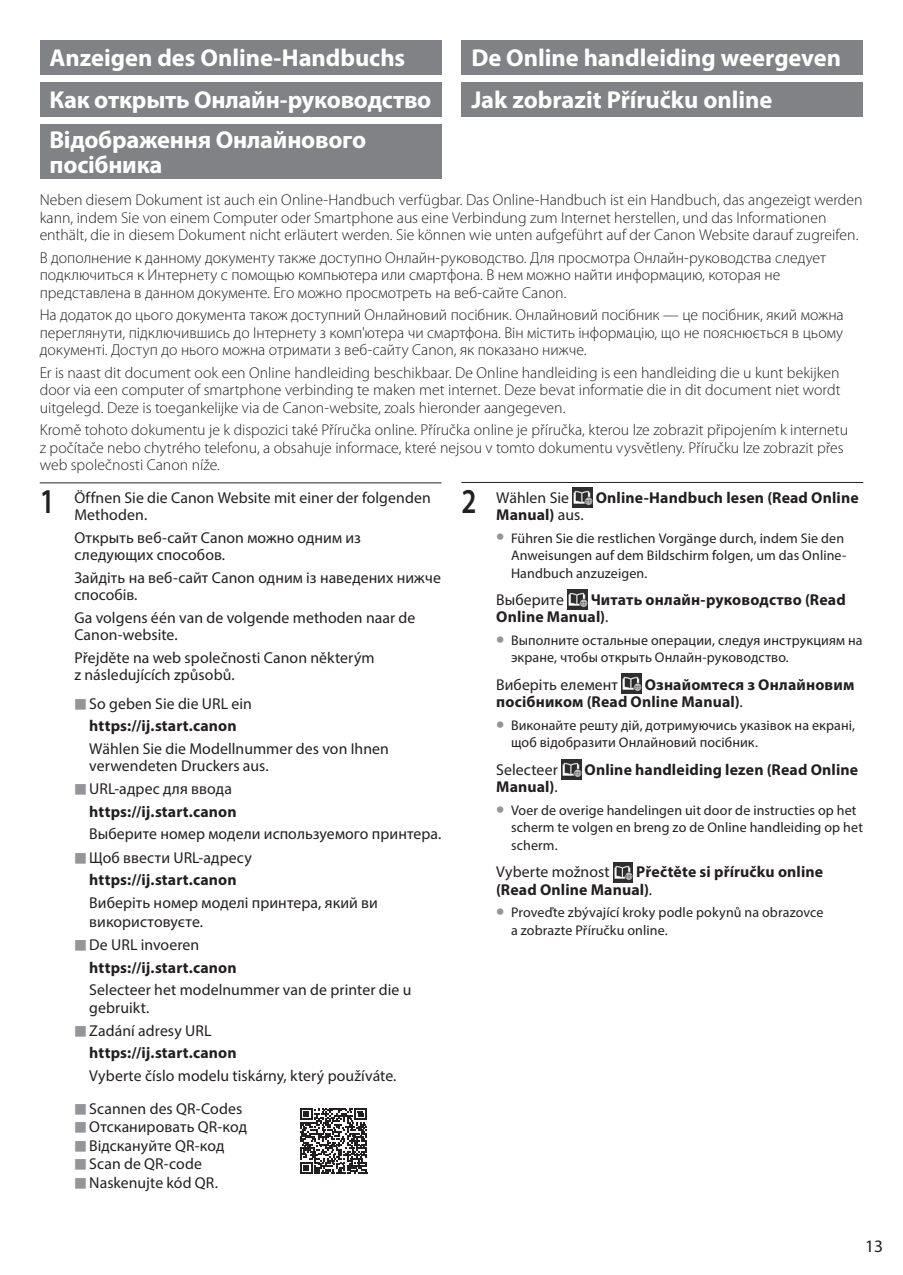
<style>
.page{position:relative;width:903px;height:1275px;background:#fff}
.page>*{position:absolute;margin:0;border:0;box-sizing:border-box;transform-origin:0 0}
.t1{font:600 35px "Myriad Pro";color:#231f20;scale:.8 1}
.t2{font:700 24.5px/39.9px "Myriad Pro";letter-spacing:-.005em;color:#fff}
.t3{font:17.5px "Myriad Pro";color:#231f20}
.t4{font:300 15.75px/17.5px "Myriad Pro";color:#231f20}
.t5{font:15.75px/17.5px "Myriad Pro";letter-spacing:.005em;color:#231f20}
.t6{font:700 15.75px/22.4px "Myriad Pro";letter-spacing:.01em;color:#231f20}
.t7{font:14px/17.5px "Myriad Pro";letter-spacing:.01em;color:#231f20}
.s1{font-family:"Shin Go Pro";font-weight:400;font-size:12.25px;color:#939598}
.s2{font-weight:400}
.s3{font-family:"Shin Go Pro";font-size:12.25px;color:#939598}
.s4{font-weight:700;font-size:24.5px;color:#939598}
</style>
<div class="page">
<div style="left:40px;top:40px;width:401px;height:34px;background:#808285"></div>
<div style="left:461px;top:40px;width:402px;height:34px;background:#808285"></div>
<div style="left:40px;top:82px;width:401px;height:35px;background:#808285"></div>
<div style="left:40px;top:124px;width:401px;height:55px;background:#808285"></div>
<div style="left:461px;top:82px;width:402px;height:35px;background:#808285"></div>
<hr style="left:40px;top:483px;width:401px;height:1px;background:#231f20">
<svg style="left:300px;top:1108px;width:67px;height:66px"></svg>
<hr style="left:461px;top:482px;width:402px;height:1px;background:#231f20">
<img style="left:572px;top:488px;width:20px;height:19px">
<img style="left:567px;top:590px;width:20px;height:20px">
<img style="left:621px;top:674px;width:20px;height:19px">
<img style="left:561px;top:760px;width:20px;height:20px">
<img style="left:613px;top:862px;width:20px;height:20px">
<h2 class="t2" style="left:50px;top:37px;width:357px">Anzeigen des Online-Handbuchs</h2>
<h2 class="t2" style="left:471px;top:37px;width:371px">De Online handleiding weergeven</h2>
<h2 class="t2" style="left:50px;top:79px;width:383px">Как открыть Онлайн-руководство<br>Відображення Онлайнового</h2>
<h2 class="t2" style="left:50px;top:144px;width:114px">посібника</h2>
<h2 class="t2" style="left:471px;top:79px;width:302px">Jak zobrazit Příručku online</h2>
<p class="t4" style="left:40px;top:192px;width:824px">Neben diesem Dokument ist auch ein Online-Handbuch verfügbar. Das Online-Handbuch ist ein Handbuch, das angezeigt werden kann, indem Sie von einem Computer oder Smartphone aus eine Verbindung zum Internet herstellen, und das Informationen enthält, die in diesem Dokument nicht erläutert werden. Sie können wie unten aufgeführt auf der Canon Website darauf zugreifen.</p>
<p class="t4" style="left:40px;top:249px;width:788px">В дополнение к данному документу также доступно Онлайн-руководство. Для просмотра Онлайн-руководства следует подключиться к Интернету с помощью компьютера или смартфона. В нем можно найти информацию, которая не представлена в данном документе. Его можно просмотреть на веб-сайте Canon.</p>
<p class="t4" style="left:40px;top:306px;width:805px;text-align:justify">На додаток до цього документа також доступний Онлайновий посібник. Онлайновий посібник — це посібник, який можна переглянути, підключившись до Інтернету з комп'ютера чи смартфона. Він містить інформацію, що не пояснюється в цьому документі. Доступ до нього можна отримати з веб-сайту Canon, як показано нижче.</p>
<p class="t4" style="left:40px;top:364px;width:802px;text-align:justify">Er is naast dit document ook een Online handleiding beschikbaar. De Online handleiding is een handleiding die u kunt bekijken door via een computer of smartphone verbinding te maken met internet. Deze bevat informatie die in dit document niet wordt uitgelegd. Deze is toegankelijke via de Canon-website, zoals hieronder aangegeven.</p>
<p class="t4" style="left:40px;top:421px;width:810px">Kromě tohoto dokumentu je k dispozici také Příručka online. Příručka online je příručka, kterou lze zobrazit připojením k internetu z počítače nebo chytrého telefonu, a obsahuje informace, které nejsou v tomto dokumentu vysvětleny. Příručku lze zobrazit přes web společnosti Canon níže.</p>
<h1 class="t1" style="left:40px;top:479px;width:20px">1</h1>
<p class="t5" style="left:74px;top:489px;width:358px">Öffnen Sie die Canon Website mit einer der folgenden<br>Methoden.</p>
<p class="t5" style="left:74px;top:529px;width:288px">Открыть веб-сайт Canon можно одним из следующих способов.</p>
<p class="t5" style="left:74px;top:569px;width:368px">Зайдіть на веб-сайт Canon одним із наведених нижче способів.</p>
<p class="t5" style="left:74px;top:609px;width:342px">Ga volgens één van de volgende methoden naar de<br>Canon-website.</p>
<p class="t5" style="left:74px;top:648px;width:302px">Přejděte na web společnosti Canon některým z následujících způsobů.</p>
<p class="t6" style="left:74px;top:692px;width:179px;text-align:center"><span class="s1">■</span> <span class="s2">So geben Sie die URL ein </span>https://ij.start.canon</p>
<p class="t5" style="left:89px;top:739px;width:301px">Wählen Sie die Modellnummer des von Ihnen verwendeten Druckers aus.</p>
<p class="t6" style="left:89px;top:777px;width:149px;text-indent:-15px"><span class="s1">■</span> <span class="s2">URL-адрес для ввода </span>https://ij.start.canon</p>
<p class="t5" style="left:89px;top:825px;width:354px">Выберите номер модели используемого принтера.</p>
<p class="t6" style="left:74px;top:846px;width:179px;text-align:center"><span class="s1">■</span> <span class="s2">Щоб ввести URL-адресу </span>https://ij.start.canon</p>
<p class="t5" style="left:89px;top:894px;width:290px;line-height:18.4px">Виберіть номер моделі принтера, який ви використовуєте.</p>
<p class="t6" style="left:89px;top:933px;width:149px;text-indent:-15px"><span class="s1">■</span> <span class="s2">De URL invoeren </span>https://ij.start.canon</p>
<p class="t5" style="left:89px;top:981px;width:324px">Selecteer het modelnummer van de printer die u gebruikt.</p>
<p class="t6" style="left:89px;top:1019px;width:149px;text-indent:-15px"><span class="s1">■</span> <span class="s2">Zadání adresy URL </span>https://ij.start.canon</p>
<p class="t5" style="left:89px;top:1066px;width:309px">Vyberte číslo modelu tiskárny, který používáte.</p>
<p class="t5" style="left:74px;top:1100px;width:169px"><span class="s3">■</span> Scannen des QR-Codes</p>
<p class="t5" style="left:74px;top:1118px;width:174px"><span class="s3">■</span> Отсканировать QR-код</p>
<p class="t5" style="left:74px;top:1136px;width:151px"><span class="s3">■</span> Відскануйте QR-код</p>
<p class="t5" style="left:74px;top:1155px;width:129px"><span class="s3">■</span> Scan de QR-code</p>
<p class="t5" style="left:74px;top:1173px;width:145px"><span class="s3">■</span> Naskenujte kód QR.</p>
<h1 class="t1" style="left:461px;top:479px;width:20px">2</h1>
<p class="t5" style="left:496px;top:488px;width:74px">Wählen Sie</p>
<p class="t6" style="left:596px;top:485px;width:265px">Online-Handbuch lesen (Read Online</p>
<p class="t6" style="left:496px;top:503px;width:89px">Manual) <span class="s2">aus.</span></p>
<p class="t7" style="left:511px;top:529px;width:337px;text-indent:-15px"><span class="s4">•</span> Führen Sie die restlichen Vorgänge durch, indem Sie den<br>Anweisungen auf dem Bildschirm folgen, um das Online-<br>Handbuch anzuzeigen.</p>
<p class="t5" style="left:496px;top:591px;width:69px">Выберите</p>
<p class="t6" style="left:496px;top:590px;width:351px;line-height:17.5px;text-indent:94px">Читать онлайн-руководство (Read<br>Online Manual)<span class="s2">.</span></p>
<p class="t7" style="left:511px;top:631px;width:353px;text-indent:-15px"><span class="s4">•</span> Выполните остальные операции, следуя инструкциям на экране, чтобы открыть Онлайн-руководство.</p>
<p class="t5" style="left:496px;top:675px;width:123px">Виберіть елемент</p>
<p class="t6" style="left:496px;top:675px;width:360px;line-height:17.5px;text-indent:149px">Ознайомтеся з Онлайновим посібником (Read Online Manual)<span class="s2">.</span></p>
<p class="t7" style="left:511px;top:716px;width:345px;text-indent:-15px"><span class="s4">•</span> Виконайте решту дій, дотримуючись указівок на екрані, щоб відобразити Онлайновий посібник.</p>
<p class="t5" style="left:496px;top:760px;width:63px">Selecteer</p>
<p class="t6" style="left:584px;top:758px;width:275px">Online handleiding lezen (Read Online</p>
<p class="t6" style="left:496px;top:775px;width:63px">Manual)<span class="s2">.</span></p>
<p class="t7" style="left:511px;top:801px;width:353px;text-indent:-15px"><span class="s4">•</span> Voer de overige handelingen uit door de instructies op het scherm te volgen en breng zo de Online handleiding op het scherm.</p>
<p class="t5" style="left:496px;top:863px;width:115px">Vyberte možnost</p>
<p class="t6" style="left:496px;top:862px;width:329px;line-height:17.5px;text-indent:140px">Přečtěte si příručku online (Read Online Manual)<span class="s2">.</span></p>
<p class="t7" style="left:511px;top:903px;width:314px;text-indent:-15px"><span class="s4">•</span> Proveďte zbývající kroky podle pokynů na obrazovce a zobrazte Příručku online.</p>
<p class="t3" style="left:865px;top:1236px;width:19px">13</p>
</div>
